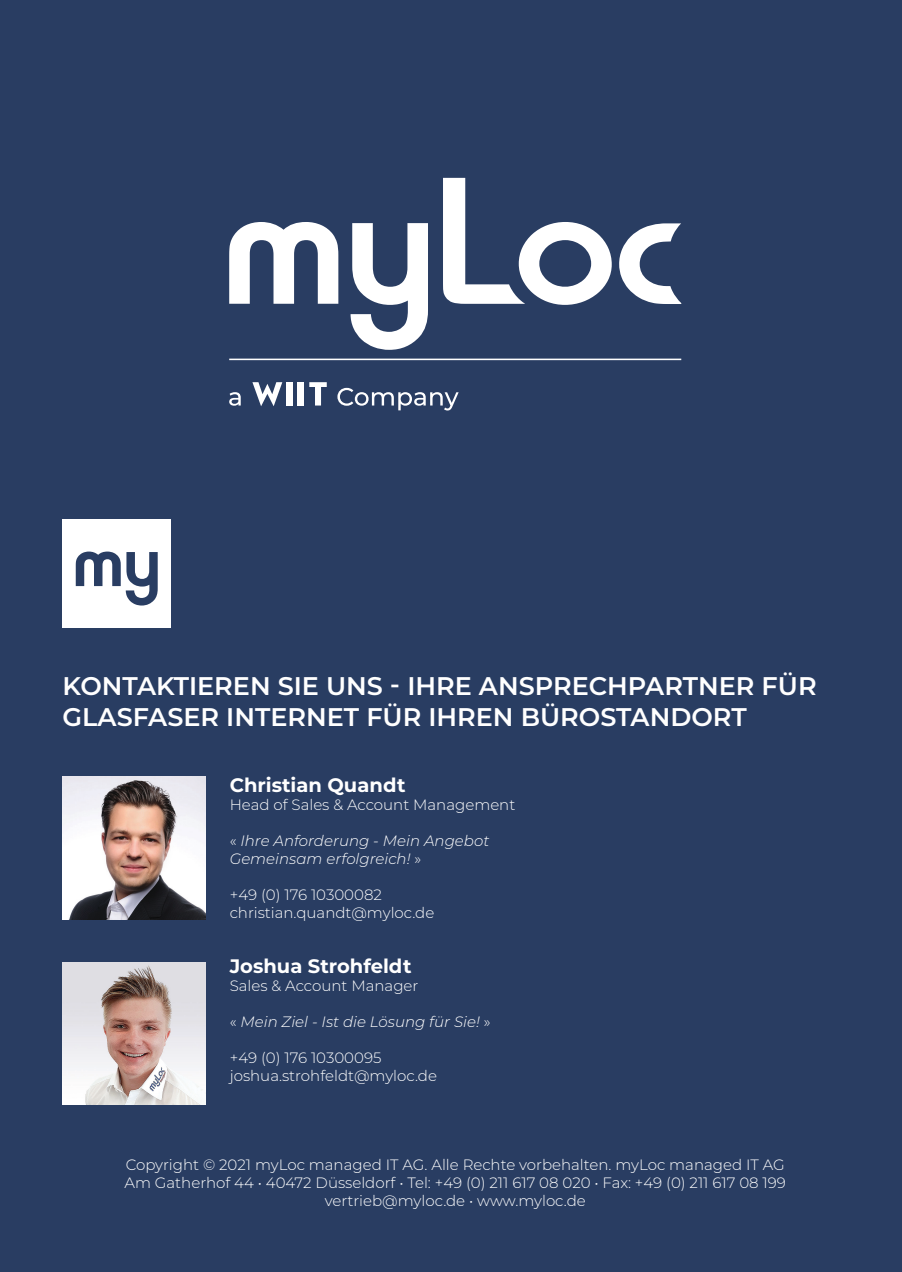
<style>
.page{position:relative;width:902px;height:1272px;background:#fff}
.page>*{position:absolute;margin:0;border:0;box-sizing:border-box;transform-origin:0 0}
.BODY{font:600 25.5px/30.6px "Montserrat";color:#fff}
.BODY-2{font:700 19.5px "Montserrat";color:#fff}
.BODY-3{font:300 15px "Montserrat";color:#fff}
.BODY-4{font:italic 300 15px "Montserrat";color:#fff}
.s1{font-style:normal}
</style>
<div class="page">
<div style="left:0;top:0;width:901px;height:1271px;background:#293d62"></div>
<div style="left:63px;top:519px;width:108px;height:108px;background:#fff"></div>
<svg style="left:76px;top:551px;width:82px;height:54px"></svg>
<img style="left:63px;top:776px;width:142px;height:143px">
<img style="left:63px;top:962px;width:142px;height:142px">
<svg style="left:229px;top:222px;width:109px;height:82px"></svg>
<svg style="left:350px;top:223px;width:78px;height:127px"></svg>
<svg style="left:619px;top:223px;width:62px;height:81px"></svg>
<svg style="left:443px;top:178px;width:168px;height:127px"></svg>
<div style="left:286px;top:382px;width:6px;height:23px;background:#fff"></div>
<div style="left:298px;top:382px;width:6px;height:23px;background:#fff"></div>
<svg style="left:309px;top:382px;width:18px;height:23px"></svg>
<svg style="left:252px;top:382px;width:30px;height:24px"></svg>
<svg style="left:229px;top:392px;width:12px;height:13px"></svg>
<svg style="left:337px;top:388px;width:121px;height:22px"></svg>
<hr style="left:229px;top:358px;width:452px;height:2px;background:#fff">
<p class="BODY" style="left:63px;top:669px;width:755px">KONTAKTIEREN SIE UNS - IHRE ANSPRECHPARTNER FÜR<br>GLASFASER INTERNET FÜR IHREN BÜROSTANDORT</p>
<p class="BODY-2" style="left:230px;top:771px;width:177px">Christian Quandt</p>
<p class="BODY-3" style="left:230px;top:794px;width:287px">Head of Sales &amp; Account Management</p>
<p class="BODY-4" style="left:230px;top:830px;width:261px"><span class="s1">«</span> Ihre Anforderung - Mein Angebot</p>
<p class="BODY-4" style="left:230px;top:848px;width:193px">Gemeinsam erfolgreich! <span class="s1">»</span></p>
<p class="BODY-3" style="left:230px;top:884px;width:154px">+49 (0) 176 10300082</p>
<p class="BODY-3" style="left:230px;top:902px;width:206px">christian.quandt@myloc.de</p>
<p class="BODY-2" style="left:230px;top:951px;width:183px">Joshua Strohfeldt</p>
<p class="BODY-3" style="left:230px;top:974px;width:190px">Sales &amp; Account Manager</p>
<p class="BODY-4" style="left:230px;top:1010px;width:262px"><span class="s1">«</span> Mein Ziel - Ist die Lösung für Sie! <span class="s1">»</span></p>
<p class="BODY-3" style="left:230px;top:1046px;width:153px">+49 (0) 176 10300095</p>
<p class="BODY-3" style="left:230px;top:1064px;width:209px">joshua.strohfeldt@myloc.de</p>
<p class="BODY-3" style="left:126px;top:1154px;width:660px">Copyright © 2021 myLoc managed IT AG. Alle Rechte vorbehalten. myLoc managed IT AG</p>
<p class="BODY-3" style="left:124px;top:1172px;width:663px">Am Gatherhof 44 • 40472 Düsseldorf • Tel: +49 (0) 211 617 08 020 • Fax: +49 (0) 211 617 08 199</p>
<p class="BODY-3" style="left:325px;top:1190px;width:262px">vertrieb@myloc.de • www.myloc.de</p>
</div>
